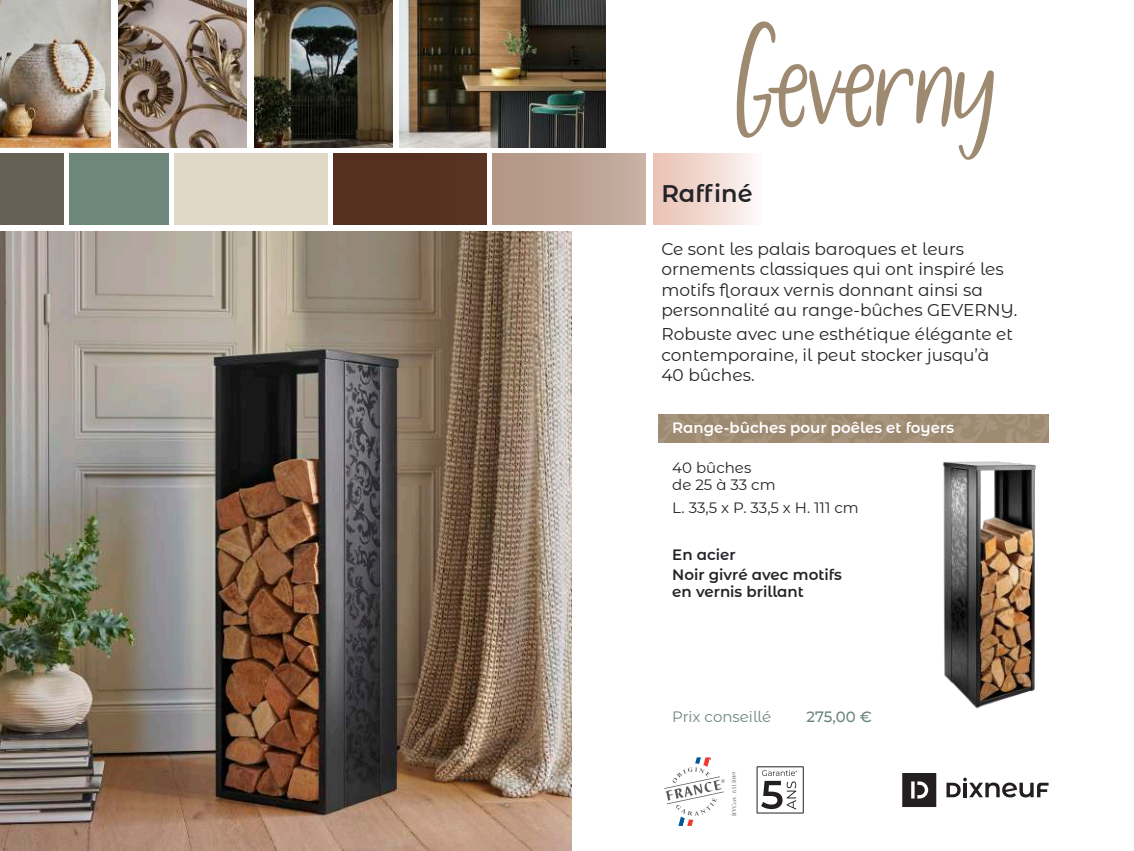
<style>
.page{position:relative;width:1134px;height:851px;background:#fff}
.page>*{position:absolute;margin:0;border:0;box-sizing:border-box;transform-origin:0 0}
.t1{font:140px "KG Lovin On Me";color:#9e8a71}
.t2{font:600 24px "Dixneuf";color:#232428}
.t3{font:17px/20.4px "Dixneuf";color:#232428}
.t4{font:600 15px/19px "Dixneuf";color:#232428}
.t5{font:15px/17px "Dixneuf";color:#232428}
.t6{font:600 15px "Dixneuf";color:#fff}
.t7{font:15px "Dixneuf";color:#6d887a}
.t8{font:500 15px "Dixneuf";color:#6d887a}
.t9{font:6.8px "Perpetua";color:#5a5a5d}
</style>
<div class="page">
<svg style="left:658px;top:414px;width:390px;height:28px;background:#a18e76"></svg>
<img style="left:0;top:232px;width:572px;height:618px">
<svg style="left:664px;top:757px;width:61px;height:68px"></svg>
<svg style="left:756px;top:766px;width:48px;height:47px"></svg>
<img style="left:855px;top:442px;width:194px;height:267px">
<img style="left:0;top:0;width:110px;height:148px">
<img style="left:118px;top:0;width:129px;height:148px">
<img style="left:399px;top:0;width:206px;height:148px">
<img style="left:255px;top:0;width:137px;height:148px">
<svg style="left:946px;top:777px;width:102px;height:20px"></svg>
<svg style="left:902px;top:773px;width:34px;height:33px"></svg>
<svg style="left:0;top:153px;width:752px;height:72px;background:#a6978a"></svg>
<h1 class="t1" style="left:735px;top:-5px;width:261px">Geverny</h1>
<h2 class="t2" style="left:661px;top:177px;width:93px">Raffiné</h2>
<p class="t3" style="left:661px;top:238px;width:358px">Ce sont les palais baroques et leurs ornements classiques qui ont inspiré les motifs floraux vernis donnant ainsi sa personnalité au range-bûches GEVERNY.</p>
<p class="t3" style="left:661px;top:324px;width:353px">Robuste avec une esthétique élégante et contemporaine, il peut stocker jusqu’à<br>40 bûches.</p>
<p class="t6" style="left:672px;top:417px;width:283px">Range-bûches pour poêles et foyers</p>
<p class="t5" style="left:672px;top:459px;width:105px">40 bûches<br>de 25 à 33 cm</p>
<p class="t5" style="left:672px;top:499px;width:188px">L. 33,5 x P. 33,5 x H. 111 cm</p>
<p class="t4" style="left:672px;top:545px;width:171px">En acier<br>Noir givré avec motifs</p>
<p class="t4" style="left:672px;top:581px;width:133px">en vernis brillant</p>
<p class="t7" style="left:672px;top:706px;width:100px">Prix conseillé</p>
<p class="t8" style="left:806px;top:706px;width:67px">275,00 €</p>
<p class="t9" style="left:730px;top:815px;width:46px;rotate:-90deg">BVCert. 6313049</p>
</div>
